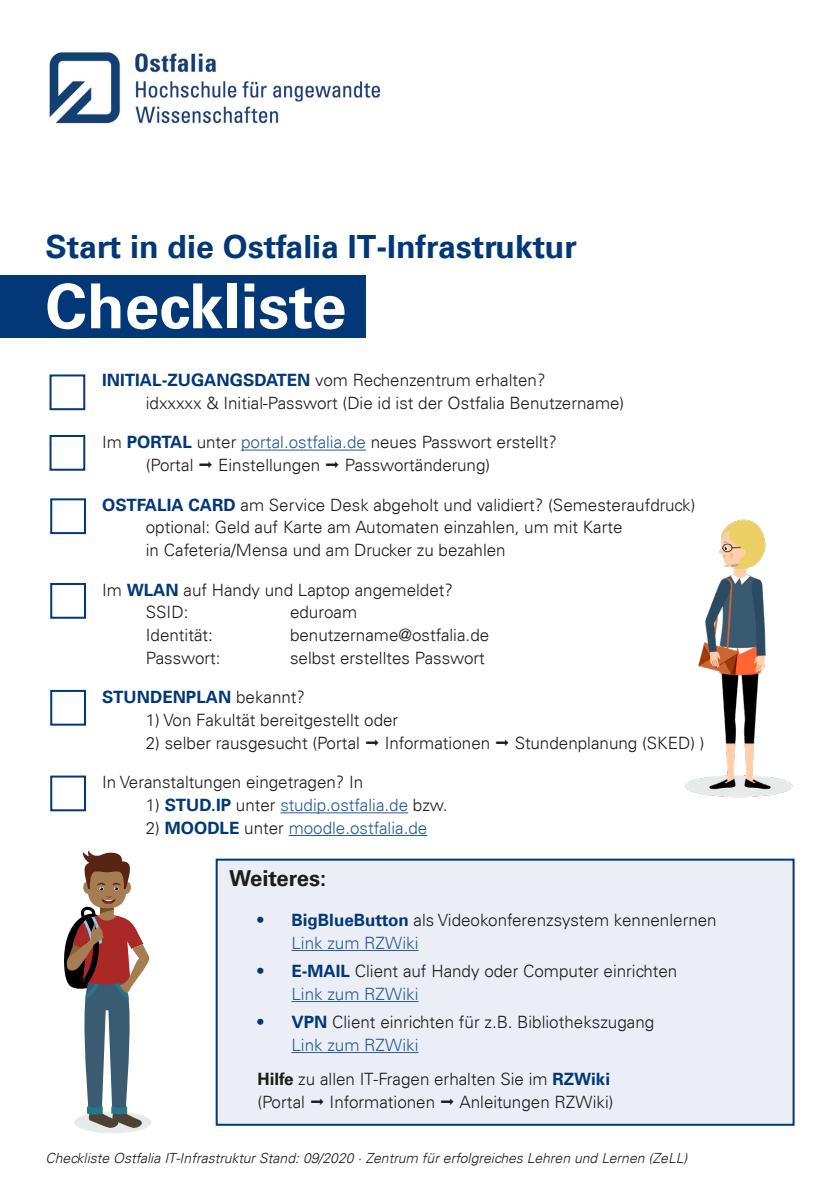
<style>
.page{position:relative;width:840px;height:1191px;background:#fff}
.page>*{position:absolute;margin:0;border:0;box-sizing:border-box;transform-origin:0 0}
.t1{font:700 62px "Univers LT";color:#fff}
.t2{font:700 32px "Univers LT";color:#033878}
.t3{font:700 22px "Univers LT";color:#1d1d1b}
.t4{font:300 17px/22.6px "Univers LT";color:#1d1d1b}
.t5{font:300 17px "Univers LT";color:#275b9b}
.t6{font:700 17px "Univers LT";color:#033878}
.t7{font:italic 300 14px "Univers LT";color:#1d1d1b}
.s1{font-weight:700;color:#033878}
.s2{color:#275b9b}
.s3{font-weight:300;color:#1d1d1b}
.s4{color:#1d1d1b}
.s5{font-weight:700}
</style>
<div class="page">
<div style="left:215px;top:858px;width:579px;height:267px;background:#eceef6;border:2px solid #033878"></div>
<div style="left:74px;top:1111px;width:77px;height:22px;background:#e7eaeb;border-radius:50%"></div>
<svg style="left:64px;top:850px;width:86px;height:278px"></svg>
<div style="left:0;top:275px;width:365px;height:63px;background:#033878"></div>
<img style="left:49px;top:52px;width:332px;height:72px">
<hr style="left:241px;top:450px;width:125px;height:1px;background:#275b9b">
<hr style="left:280px;top:812px;width:128px;height:1px;background:#275b9b">
<hr style="left:288px;top:835px;width:139px;height:1px;background:#275b9b">
<hr style="left:291px;top:950px;width:127px;height:1px;background:#275b9b">
<hr style="left:291px;top:1001px;width:127px;height:1px;background:#275b9b">
<hr style="left:291px;top:1052px;width:127px;height:1px;background:#275b9b">
<img style="left:685px;top:519px;width:108px;height:279px">
<div style="left:49px;top:374px;width:36px;height:36px;border:2px solid #033878"></div>
<div style="left:49px;top:435px;width:36px;height:36px;border:2px solid #033878"></div>
<div style="left:50px;top:498px;width:36px;height:36px;border:2px solid #033878"></div>
<div style="left:50px;top:583px;width:36px;height:36px;border:2px solid #033878"></div>
<div style="left:50px;top:690px;width:36px;height:35px;border:2px solid #033878"></div>
<div style="left:50px;top:775px;width:36px;height:36px;border:2px solid #033878"></div>
<p class="t2" style="left:45px;top:228px;width:532px">Start in die Ostfalia IT-Infrastruktur</p>
<p class="t1" style="left:45px;top:270px;width:302px">Checkliste</p>
<p class="t4" style="left:146px;top:369px;width:479px;text-indent:-44px"><span class="s1">INITIAL-ZUGANGSDATEN</span> vom Rechenzentrum erhalten?<br>idxxxxx &amp; Initial-Passwort (Die id ist der Ostfalia Benutzername)</p>
<p class="t4" style="left:146px;top:431px;width:412px;text-indent:-44px">Im <span class="s1">PORTAL</span> unter <span class="s2">portal.ostfalia.de</span> neues Passwort erstellt? (Portal</p>
<p class="t4" style="left:218px;top:454px;width:104px">Einstellungen</p>
<p class="t4" style="left:344px;top:454px;width:147px">Passwortänderung)</p>
<p class="t4" style="left:146px;top:493px;width:550px;text-indent:-44px"><span class="s1">OSTFALIA CARD</span> am Service Desk abgeholt und validiert? (Semesteraufdruck) optional: Geld auf Karte am Automaten einzahlen, um mit Karte<br>in Cafeteria/Mensa und am Drucker zu bezahlen</p>
<p class="t4" style="left:146px;top:578px;width:308px;text-indent:-44px">Im <span class="s1">WLAN</span> auf Handy und Laptop angemeldet?<br>SSID:</p>
<p class="t4" style="left:290px;top:601px;width:69px">eduroam</p>
<p class="t4" style="left:146px;top:624px;width:69px">Identität:</p>
<p class="t4" style="left:290px;top:624px;width:201px">benutzername@ostfalia.de</p>
<p class="t4" style="left:146px;top:646px;width:76px">Passwort:</p>
<p class="t4" style="left:290px;top:646px;width:196px">selbst erstelltes Passwort</p>
<p class="t6" style="left:102px;top:687px;width:204px">STUNDENPLAN <span class="s3">bekannt?</span></p>
<p class="t4" style="left:146px;top:709px;width:254px">1) Von Fakultät bereitgestellt oder</p>
<p class="t4" style="left:146px;top:731px;width:215px">2) selber rausgesucht (Portal</p>
<p class="t4" style="left:384px;top:731px;width:107px">Informationen</p>
<p class="t4" style="left:514px;top:731px;width:191px">Stundenplanung (SKED) )</p>
<p class="t4" style="left:102px;top:771px;width:262px">In Veranstaltungen eingetragen? In</p>
<p class="t5" style="left:146px;top:795px;width:303px"><span class="s4">1)</span> <span class="s1">STUD.IP</span> <span class="s4">unter</span> studip.ostfalia.de <span class="s4">bzw.</span></p>
<p class="t5" style="left:146px;top:817px;width:283px"><span class="s4">2)</span> <span class="s1">MOODLE</span> <span class="s4">unter</span> moodle.ostfalia.de</p>
<p class="t3" style="left:229px;top:866px;width:99px">Weiteres:</p>
<p class="t4" style="left:291px;top:909px;width:426px;text-indent:-34px"><span class="s1">• BigBlueButton</span> als Videokonferenzsystem kennenlernen<br><span class="s2">Link zum RZWiki</span></p>
<p class="t4" style="left:291px;top:959px;width:387px;text-indent:-34px"><span class="s1">• E-MAIL</span> Client auf Handy oder Computer einrichten<br><span class="s2">Link zum RZWiki</span></p>
<p class="t4" style="left:291px;top:1010px;width:364px;text-indent:-34px"><span class="s1">• VPN</span> Client einrichten für z.B. Bibliothekszugang<br><span class="s2">Link zum RZWiki</span></p>
<p class="t4" style="left:257px;top:1067px;width:354px"><span class="s5">Hilfe</span> zu allen IT-Fragen erhalten Sie im <span class="s1">RZWiki </span>(Portal</p>
<p class="t4" style="left:329px;top:1090px;width:107px">Informationen</p>
<p class="t4" style="left:459px;top:1090px;width:155px">Anleitungen RZWiki)</p>
<p class="t7" style="left:45px;top:1149px;width:643px">Checkliste Ostfalia IT-Infrastruktur Stand: 09/2020 · Zentrum für erfolgreiches Lehren und Lernen (ZeLL)</p>
</div>
